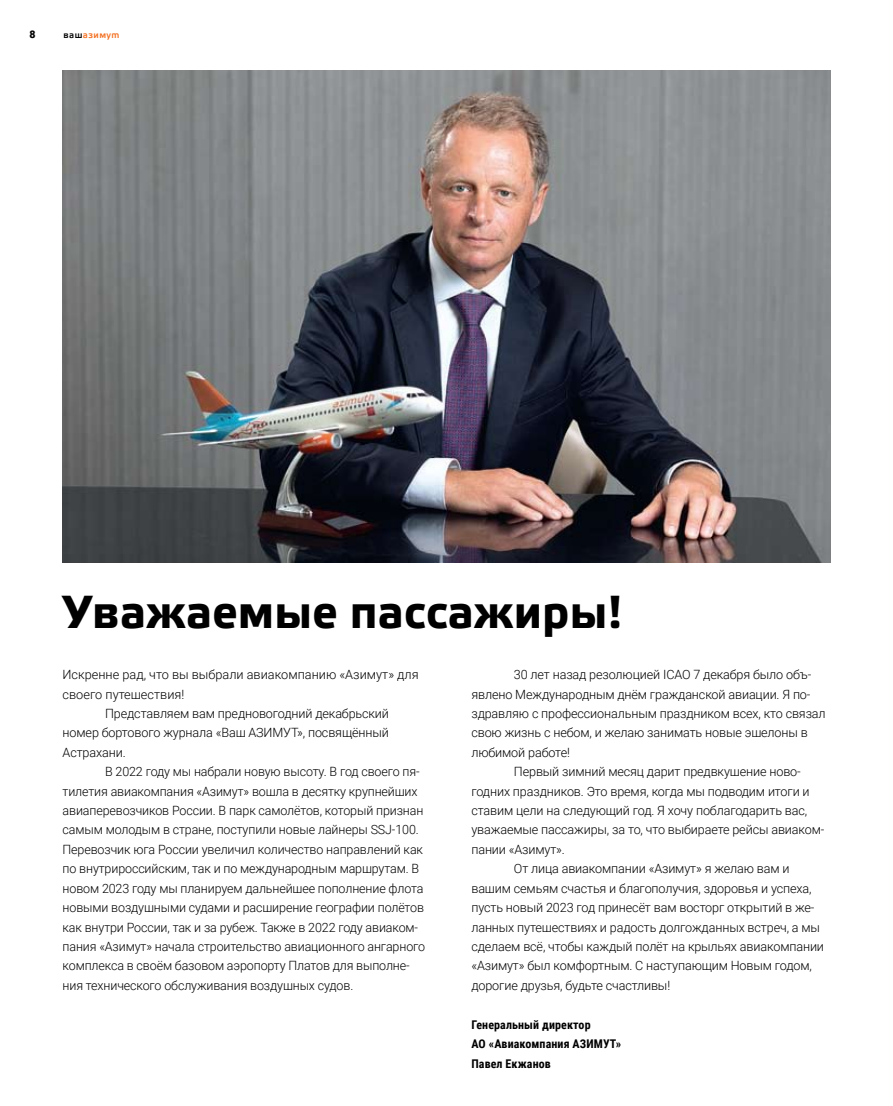
<style>
.page{position:relative;width:893px;height:1106px;background:#fff}
.page>*{position:absolute;margin:0;border:0;box-sizing:border-box;transform-origin:0 0}
.t1{font:700 46.2px "Elektra Text Pro";color:#000}
.t2{font:300 12.75px "Roboto";letter-spacing:-.01em;color:#000}
.t3{font:700 12px/19.4px "Roboto Condensed";letter-spacing:.01em;color:#000}
.t4{font:900 10.5px "Roboto";color:#000}
.t5{font:700 9px "Elektra Light Pro";letter-spacing:.05em;color:#f37021}
.s1{color:#000}
</style>
<div class="page">
<img style="left:63px;top:70px;width:767px;height:492px">
<p class="t4" style="left:30px;top:27px;width:8px">8</p>
<p class="t5" style="left:64px;top:30px;width:57px"><span class="s1">ваш</span>азимуm</p>
<h1 class="t1" style="left:63px;top:586px;width:562px">Уважаемые пассажиры!</h1>
<p class="t2" style="left:514px;top:665px;width:299px">30 лет назад резолюцией ICAO 7 декабря было объ-</p>
<p class="t2" style="left:471px;top:685px;width:341px">явлено Международным днём гражданской авиации. Я по-</p>
<p class="t2" style="left:471px;top:704px;width:356px">здравляю с профессиональным праздником всех, кто связал</p>
<p class="t2" style="left:471px;top:724px;width:338px">свою жизнь с небом, и желаю занимать новые эшелоны в</p>
<p class="t2" style="left:471px;top:743px;width:100px">любимой работе!</p>
<p class="t2" style="left:514px;top:762px;width:288px">Первый зимний месяц дарит предвкушение ново-</p>
<p class="t2" style="left:471px;top:782px;width:340px">годних праздников. Это время, когда мы подводим итоги и</p>
<p class="t2" style="left:471px;top:801px;width:337px">ставим цели на следующий год. Я хочу поблагодарить вас,</p>
<p class="t2" style="left:471px;top:821px;width:355px">уважаемые пассажиры, за то, что выбираете рейсы авиаком-</p>
<p class="t2" style="left:471px;top:840px;width:95px">пании «Азимут».</p>
<p class="t2" style="left:514px;top:859px;width:277px">От лица авиакомпании «Азимут» я желаю вам и</p>
<p class="t2" style="left:471px;top:879px;width:342px">вашим семьям счастья и благополучия, здоровья и успеха,</p>
<p class="t2" style="left:471px;top:898px;width:345px">пусть новый 2023 год принесёт вам восторг открытий в же-</p>
<p class="t2" style="left:471px;top:918px;width:350px">ланных путешествиях и радость долгожданных встреч, а мы</p>
<p class="t2" style="left:471px;top:937px;width:354px">сделаем всё, чтобы каждый полёт на крыльях авиакомпании</p>
<p class="t2" style="left:471px;top:956px;width:342px">«Азимут» был комфортным. С наступающим Новым годом,</p>
<p class="t2" style="left:471px;top:976px;width:200px">дорогие друзья, будьте счастливы!</p>
<p class="t3" style="left:471px;top:1014px;width:121px">Генеральный директор<br>АО «Авиакомпания АЗИМУТ</p>
<p class="t2" style="left:63px;top:665px;width:358px">Искренне рад, что вы выбрали авиакомпанию «Азимут» для</p>
<p class="t2" style="left:63px;top:685px;width:123px">своего путешествия!</p>
<p class="t2" style="left:105px;top:704px;width:285px">Представляем вам предновогодний декабрьский</p>
<p class="t2" style="left:63px;top:724px;width:328px">номер бортового журнала «Ваш АЗИМУТ», посвящённый</p>
<p class="t2" style="left:63px;top:743px;width:65px">Астрахани.</p>
<p class="t2" style="left:105px;top:762px;width:316px">В 2022 году мы набрали новую высоту. В год своего пя-</p>
<p class="t2" style="left:63px;top:782px;width:356px">тилетия авиакомпания «Азимут» вошла в десятку крупнейших</p>
<p class="t2" style="left:63px;top:801px;width:362px">авиаперевозчиков России. В парк самолётов, который признан</p>
<p class="t2" style="left:63px;top:821px;width:358px">самым молодым в стране, поступили новые лайнеры SSJ-100.</p>
<p class="t2" style="left:63px;top:840px;width:362px">Перевозчик юга России увеличил количество направлений как</p>
<p class="t2" style="left:63px;top:859px;width:358px">по внутрироссийским, так и по международным маршрутам. В</p>
<p class="t2" style="left:63px;top:879px;width:362px">новом 2023 году мы планируем дальнейшее пополнение флота</p>
<p class="t2" style="left:63px;top:898px;width:363px">новыми воздушными судами и расширение географии полётов</p>
<p class="t2" style="left:63px;top:918px;width:357px">как внутри России, так и за рубеж. Также в 2022 году авиаком-</p>
<p class="t2" style="left:63px;top:937px;width:364px">пания «Азимут» начала строительство авиационного ангарного</p>
<p class="t2" style="left:63px;top:956px;width:349px">комплекса в своём базовом аэропорту Платов для выполне-</p>
<p class="t2" style="left:63px;top:976px;width:292px">ния технического обслуживания воздушных судов.</p>
<p class="t3" style="left:616px;top:1033px;width:7px">»</p>
<p class="t3" style="left:471px;top:1053px;width:81px">Павел Екжанов</p>
</div>
